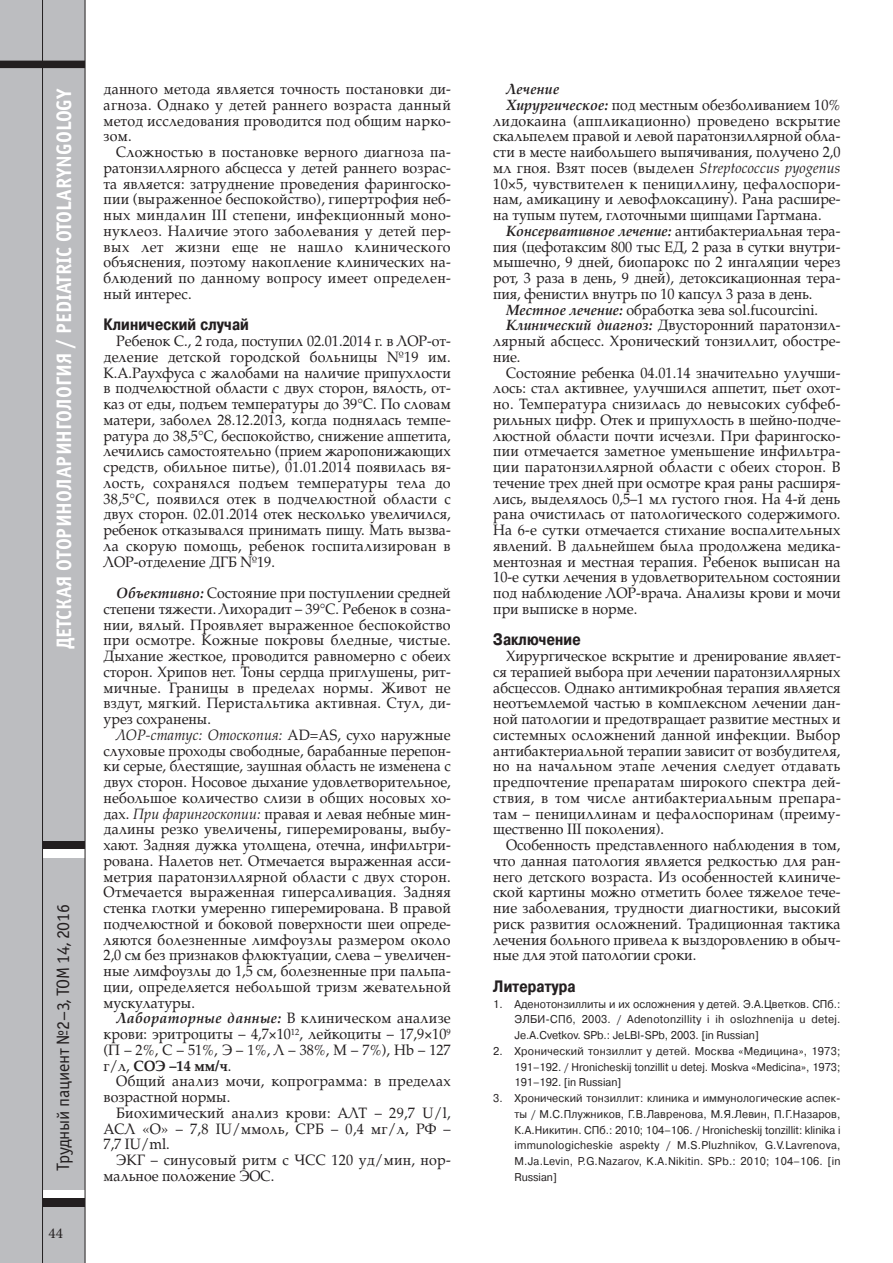
<style>
.page{position:relative;width:893px;height:1263px;background:#fff}
.page>*{position:absolute;margin:0;border:0;box-sizing:border-box;transform-origin:0 0}
.t1{font:700 21px "Officina Sans C";color:#fff;scale:.95 1}
.t2{font:18px "Officina Sans C";letter-spacing:-.015em;color:#231f20}
.t3{font:700 16.5px "Pragmatica Cond C";letter-spacing:.01em;color:#231f20}
.t4{font:15px/15.8px "AG Palatial";color:#231f20;text-align:justify;scale:.95 1}
.t5{font:15px/15.8px "AG Palatial";letter-spacing:.02em;color:#231f20;scale:.95 1}
.t6{font:italic 700 15px "AG Palatial";letter-spacing:-.005em;color:#231f20;scale:.95 1}
.t7{font:15px "Minion Pro";color:#231f20}
.t8{font:11.25px/15.8px "Pragmatica C";color:#231f20;text-align:justify;scale:.95 1}
.s1{font-weight:700;font-style:italic}
.s2{font-style:italic}
.s3{font-weight:700}
.s4{font-weight:400;font-style:normal}
</style>
<div class="page">
<div style="left:0;top:0;width:85px;height:1263px;background:#bcbdc0"></div>
<div style="left:0;top:61px;width:85px;height:7px;background:#231f20"></div>
<div style="left:43px;top:841px;width:42px;height:8px;background:#231f20"></div>
<div style="left:43px;top:849px;width:42px;height:9px;background:#fff"></div>
<div style="left:43px;top:1190px;width:42px;height:8px;background:#fff"></div>
<div style="left:43px;top:1198px;width:42px;height:9px;background:#231f20"></div>
<hr style="left:42px;top:0;width:1px;height:1263px;background:#231f20">
<hr style="left:85px;top:0;width:1px;height:1263px;background:#231f20">
<h1 class="t1" style="left:52px;top:649px;width:592px;rotate:-90deg">ДЕТСКАЯ ОТОРИНОЛАРИНГОЛОГИЯ / PEDIATRIC OTOLARYNGOLOGY</h1>
<p class="t2" style="left:52px;top:1170px;width:268px;rotate:-90deg">Трудный пациент №2–3, ТОМ 14, 2016</p>
<p class="t7" style="left:49px;top:1227px;width:16px">44</p>
<p class="t4" style="left:104px;top:81px;width:367px">данного метода является точность постановки ди&shy;агноза. Однако у детей раннего возраста данный метод исследования проводится под общим нарко&shy;зом.</p>
<p class="t4" style="left:104px;top:144px;width:367px;text-indent:13px">Сложностью в постановке верного диагноза па&shy;ратонзиллярного абсцесса у детей раннего возрас&shy;та является: затруднение проведения фарингоско&shy;пии (выраженное беспокойство), гипертрофия неб&shy;ных миндалин III степени, инфекционный моно&shy;нуклеоз. Наличие этого заболевания у детей пер&shy;вых лет жизни еще не нашло клинического объяснения, поэтому накопление клинических на&shy;блюдений по данному вопросу имеет определен&shy;ный интерес.</p>
<p class="t3" style="left:104px;top:315px;width:147px">Клинический случай</p>
<p class="t4" style="left:104px;top:333px;width:367px;text-indent:13px">Ребенок С., 2 года, поступил 02.01.2014 г. в ЛОР-от&shy;деление детской городской больницы №19 им.<br>К.А.Раухфуса с жалобами на наличие припухлости в подчелюстной области с двух сторон, вялость, от&shy;каз от еды, подъем температуры до 39°С. По словам матери, заболел 28.12.2013, когда поднялась темпе&shy;ратура до 38,5°С, беспокойство, снижение аппетита, лечились самостоятельно (прием жаропонижающих средств, обильное питье), 01.01.2014 появилась вя&shy;лость, сохранялся подъем температуры тела до 38,5°С, появился отек в подчелюстной области с двух сторон. 02.01.2014 отек несколько увеличился, ребенок отказывался принимать пищу. Мать вызва&shy;ла скорую помощь, ребенок госпитализирован в ЛОР-отделение ДГБ №19.</p>
<p class="t4" style="left:104px;top:585px;width:367px;text-indent:13px"><span class="s1">Объективно:</span> Cостояние при поступлении средней степени тяжести. Лихорадит – 39°С. Ребенок в созна&shy;нии, вялый. Проявляет выраженное беспокойство при осмотре. Кожные покровы бледные, чистые.<br>Дыхание жесткое, проводится равномерно с обеих сторон. Хрипов нет. Тоны сердца приглушены, рит&shy;мичные. Границы в пределах нормы. Живот не вздут, мягкий. Перистальтика активная. Стул, ди&shy;урез сохранены.</p>
<p class="t4" style="left:104px;top:727px;width:367px;text-indent:13px"><span class="s2">ЛОР-статус: Отоскопия:</span> AD=AS, сухо наружные слуховые проходы свободные, барабанные перепон&shy;ки серые, блестящие, заушная область не изменена с двух сторон. Носовое дыхание удовлетворительное, небольшое количество слизи в общих носовых хо&shy;дах. <span class="s2">При фарингоскопии:</span> правая и левая небные мин&shy;далины резко увеличены, гиперемированы, выбу&shy;хают. Задняя дужка утолщена, отечна, инфильтри&shy;рована. Налетов нет. Отмечается выраженная асси&shy;метрия паратонзиллярной области с двух сторон.<br>Отмечается выраженная гиперсаливация. Задняя стенка глотки умеренно гиперемирована. В правой подчелюстной и боковой поверхности шеи опреде&shy;ляются болезненные лимфоузлы размером около 2,0 см без признаков флюктуации, слева – увеличен&shy;ные лимфоузлы до 1,5 см, болезненные при пальпа&shy;ции, определяется небольшой тризм жевательной мускулатуры.</p>
<p class="t4" style="left:104px;top:1010px;width:367px;text-indent:13px"><span class="s1">Лабораторные данные:</span> В клиническом анализе крови: эритроциты – 4,7 10<sup>12</sup>, лейкоциты – 17,9 10<sup>9 </sup>(П – 2%, С – 51%, Э – 1%, Л – 38%, М – 7%), Hb – 127 г/л, <span class="s3">СОЭ –14 мм/ч</span>.</p>
<p class="t5" style="left:104px;top:1073px;width:367px;text-indent:13px">Общий анализ мочи, копрограмма: в пределах возрастной нормы.</p>
<p class="t4" style="left:104px;top:1105px;width:367px;text-indent:13px">Биохимический анализ крови: АЛТ – 29,7 U/l, АСЛ «О» – 7,8 IU/ммоль, СРБ – 0,4 мг/л, РФ – 7,7 IU/ml.</p>
<p class="t4" style="left:104px;top:1152px;width:367px;text-indent:13px">ЭКГ – синусовый ритм с ЧСС 120 уд/мин, нор&shy;мальное положение ЭОС.</p>
<p class="t6" style="left:506px;top:80px;width:58px">Лечение</p>
<p class="t4" style="left:506px;top:97px;width:354px"><span class="s1">Хирургическое:</span> под местным обезболиванием 10%</p>
<p class="t5" style="left:493px;top:112px;width:367px">лидокаина (аппликационно) проведено вскрытие</p>
<p class="t4" style="left:493px;top:128px;width:367px">скальпелем правой и левой паратонзиллярной обла-</p>
<p class="t4" style="left:493px;top:144px;width:367px">сти в месте наибольшего выпячивания, получено 2,0</p>
<p class="t4" style="left:493px;top:160px;width:367px">мл гноя. Взят посев (выделен <span class="s2">Streptococcus pyogenus</span></p>
<p class="t5" style="left:493px;top:175px;width:367px">10 5, чувствителен к пенициллину, цефалоспори-</p>
<p class="t4" style="left:493px;top:191px;width:367px">нам, амикацину и левофлоксацину). Рана расшире-</p>
<p class="t4" style="left:493px;top:207px;width:347px">на тупым путем, глоточными щипцами Гартмана.</p>
<p class="t6" style="left:506px;top:222px;width:353px">Консервативное лечение: <span class="s4">антибактериальная тера-</span></p>
<p class="t4" style="left:493px;top:238px;width:367px">пия (цефотаксим 800 тыс ЕД, 2 раза в сутки внутри-</p>
<p class="t4" style="left:493px;top:254px;width:367px">мышечно, 9 дней, биопарокс по 2 ингаляции через</p>
<p class="t4" style="left:493px;top:270px;width:367px">рот, 3 раза в день, 9 дней), детоксикационная тера-</p>
<p class="t4" style="left:493px;top:286px;width:338px">пия, фенистил внутрь по 10 капсул 3 раза в день.</p>
<p class="t4" style="left:506px;top:301px;width:330px"><span class="s1">Местное лечение:</span> обработка зева sol.fucourcini.</p>
<p class="t4" style="left:506px;top:317px;width:354px"><span class="s1">Клинический диагноз:</span> Двусторонний паратонзил-</p>
<p class="t4" style="left:493px;top:333px;width:367px">лярный абсцесс. Хронический тонзиллит, обостре-</p>
<p class="t4" style="left:493px;top:349px;width:30px">ние.</p>
<p class="t4" style="left:506px;top:364px;width:354px">Состояние ребенка 04.01.14 значительно улучши-</p>
<p class="t4" style="left:493px;top:380px;width:367px">лось: стал активнее, улучшился аппетит, пьет охот-</p>
<p class="t4" style="left:493px;top:396px;width:367px">но. Температура снизилась до невысоких субфеб-</p>
<p class="t4" style="left:493px;top:412px;width:367px">рильных цифр. Отек и припухлость в шейно-подче-</p>
<p class="t4" style="left:493px;top:427px;width:367px">люстной области почти исчезли. При фарингоско-</p>
<p class="t4" style="left:493px;top:443px;width:367px">пии отмечается заметное уменьшение инфильтра-</p>
<p class="t5" style="left:493px;top:459px;width:367px">ции паратонзиллярной области с обеих сторон. В</p>
<p class="t4" style="left:493px;top:475px;width:367px">течение трех дней при осмотре края раны расширя-</p>
<p class="t4" style="left:493px;top:490px;width:367px">лись, выделялось 0,5–1 мл густого гноя. На 4-й день</p>
<p class="t4" style="left:493px;top:506px;width:367px">рана очистилась от патологического содержимого.</p>
<p class="t4" style="left:493px;top:522px;width:367px">На 6-е сутки отмечается стихание воспалительных</p>
<p class="t4" style="left:493px;top:538px;width:367px">явлений. В дальнейшем была продолжена медика-</p>
<p class="t4" style="left:493px;top:553px;width:367px">ментозная и местная терапия. Ребенок выписан на</p>
<p class="t4" style="left:493px;top:569px;width:367px">10-е сутки лечения в удовлетворительном состоянии</p>
<p class="t4" style="left:493px;top:585px;width:367px">под наблюдение ЛОР-врача. Анализы крови и мочи</p>
<p class="t4" style="left:493px;top:601px;width:153px">при выписке в норме.</p>
<p class="t3" style="left:493px;top:630px;width:89px">Заключение</p>
<p class="t4" style="left:493px;top:648px;width:367px;text-indent:13px">Хирургическое вскрытие и дренирование являет&shy;ся терапией выбора при лечении паратонзиллярных абсцессов. Однако антимикробная терапия является неотъемлемой частью в комплексном лечении дан&shy;ной патологии и предотвращает развитие местных и системных осложнений данной инфекции. Выбор антибактериальной терапии зависит от возбудителя, но на начальном этапе лечения следует отдавать предпочтение препаратам широкого спектра дей&shy;ствия, в том числе антибактериальным препара&shy;там – пенициллинам и цефалоспоринам (преиму&shy;щественно III поколения).</p>
<p class="t4" style="left:493px;top:837px;width:367px;text-indent:13px">Особенность представленного наблюдения в том, что данная патология является редкостью для ран&shy;него детского возраста. Из особенностей клиниче&shy;ской картины можно отметить более тяжелое тече&shy;ние заболевания, трудности диагностики, высокий риск развития осложнений. Традиционная тактика лечения больного привела к выздоровлению в обыч&shy;ные для этой патологии сроки.</p>
<p class="t3" style="left:493px;top:976px;width:84px">Литература</p>
<p class="t8" style="left:514px;top:996px;width:345px;text-indent:-21px">1. Аденотонзиллиты и их осложнения у детей. Э.А.Цветков. СПб.:<br>ЭЛБИ-СПб, 2003. / Adenotonzillity i ih oslozhnenija u detej.<br>Je.A.Cvetkov. SPb.: JeLBI-SPb, 2003. [in Russian]</p>
<p class="t8" style="left:514px;top:1043px;width:345px;text-indent:-21px">2. Хронический тонзиллит у детей. Москва «Медицина», 1973; 191–192. / Hronicheskij tonzillit u detej. Moskva «Medicina», 1973; 191–192. [in Russian]</p>
<p class="t8" style="left:514px;top:1090px;width:345px;text-indent:-21px">3. Хронический тонзиллит: клиника и иммунологические аспек&shy;ты / М.С.Плужников, Г.В.Лавренова, М.Я.Левин, П.Г.Назаров, К.А.Никитин. СПб.: 2010; 104–106. / Hronicheskij tonzillit: klinika i immunologicheskie aspekty / M.S.Pluzhnikov, G.V.Lavrenova, M.Ja.Levin, P.G.Nazarov, K.A.Nikitin. SPb.: 2010; 104–106. [in Russian]</p>
</div>
